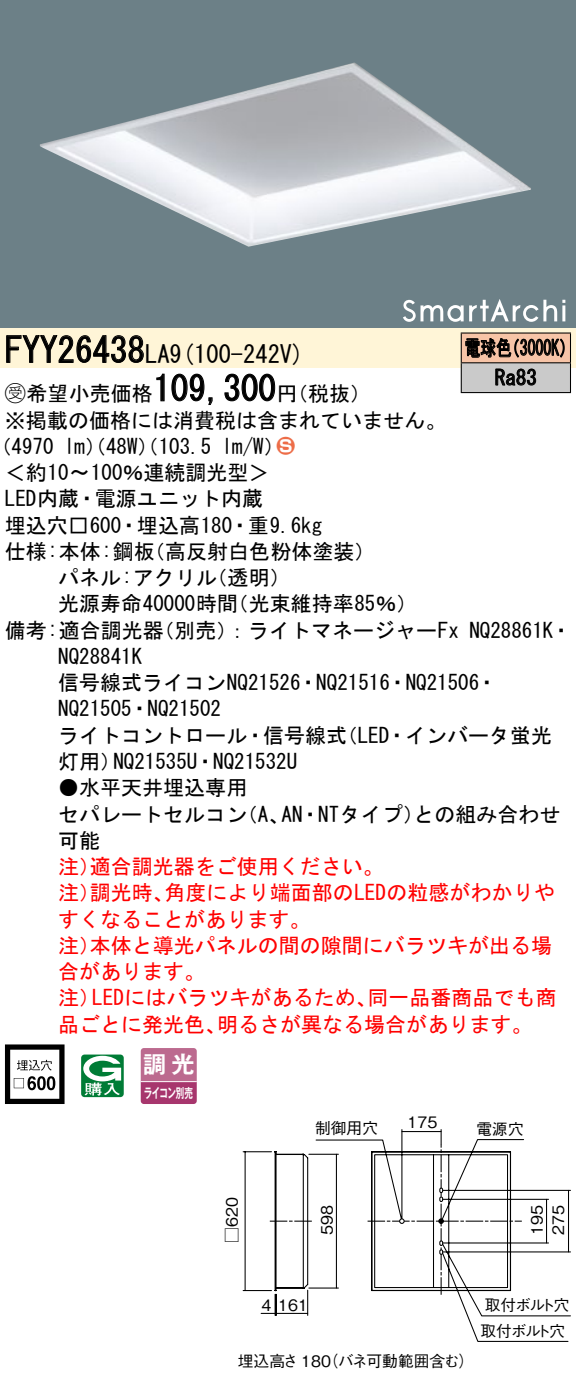
<style>
.page{position:relative;width:576px;height:1380px;background:#fff}
.page>*{position:absolute;margin:0;border:0;box-sizing:border-box;transform-origin:0 0}
.t1{font:35px "MS Gothic";color:#000}
.t2{font:24.5px "MS Gothic";color:#000}
.t3{font:23.1px "Gothic MB101 Pro De Bold 90 pv RKSJ H";color:#fff}
.t4{font:21px/26.2px "MS Gothic";color:#000}
.t5{font:21px/26.2px "MS Gothic";color:#f00}
.t6{font:21px/29.8px "MS Gothic";color:#000;scale:.75 1}
.t7{font:21px "Ford Classification 1";color:#ed6d48}
.t8{font:15.75px/21px "Gothic BBB Pro Medium 90 pv RKSJ H";color:#000}
.t9{font:15.75px/26.2px "Gothic BBB Pro Medium 90 pv RKSJ H";letter-spacing:-.105em;color:#000}
.t10{font:13.3px "Gothic MB101 Pro De Bold 90 pv RKSJ H";letter-spacing:-.05em;color:#fff;scale:.65 1}
.s1{font-family:"Ford Classification 1"}
.s2{color:#fff}
</style>
<div class="page">
<div style="left:0;top:0;width:575px;height:298px;background:#6c8087"></div>
<img style="left:40px;top:63px;width:491px;height:184px">
<div style="left:0;top:298px;width:575px;height:29px;background:#6c8087"></div>
<svg style="left:403px;top:300px;width:60px;height:22px"></svg>
<svg style="left:469px;top:299px;width:96px;height:23px"></svg>
<div style="left:0;top:327px;width:575px;height:40px;background:#fff5d7"></div>
<svg style="left:6px;top:335px;width:138px;height:28px"></svg>
<svg style="left:156px;top:373px;width:9px;height:29px"></svg>
<svg style="left:171px;top:373px;width:42px;height:32px"></svg>
<svg style="left:224px;top:373px;width:51px;height:29px"></svg>
<svg style="left:5px;top:1044px;width:59px;height:60px"></svg>
<svg style="left:37px;top:1076px;width:9px;height:14px"></svg>
<svg style="left:47px;top:1076px;width:8px;height:14px"></svg>
<svg style="left:81px;top:1054px;width:43px;height:43px"></svg>
<svg style="left:140px;top:1048px;width:56px;height:56px;background:#b55883"></svg>
<hr style="left:141px;top:1081px;width:55px;height:1px;background:#fff">
<div style="left:461px;top:333px;width:109px;height:30px;background:#f7c4a7"></div>
<div style="left:461px;top:363px;width:109px;height:29px;background:#cacaca"></div>
<hr style="left:460px;top:332px;width:110px;height:1px;background:#000">
<hr style="left:569px;top:333px;width:2px;height:29px;background:#000">
<hr style="left:460px;top:362px;width:110px;height:1px;background:#000">
<hr style="left:569px;top:363px;width:2px;height:29px;background:#000">
<hr style="left:460px;top:392px;width:110px;height:1px;background:#000">
<svg style="left:460px;top:333px;width:104px;height:59px"></svg>
<svg style="left:242px;top:1129px;width:328px;height:213px"></svg>
<hr style="left:335px;top:1154px;width:2px;height:134px;background:#000">
<hr style="left:261px;top:1312px;width:46px;height:1px;background:#000">
<hr style="left:402px;top:1131px;width:39px;height:1px;background:#000">
<hr style="left:567px;top:1190px;width:2px;height:61px;background:#000">
<hr style="left:545px;top:1199px;width:2px;height:43px;background:#000">
<svg style="left:270px;top:1220px;width:42px;height:1px"></svg>
<svg style="left:367px;top:1144px;width:154px;height:150px"></svg>
<h1 class="t1" style="left:5px;top:332px;width:142px">FYY26438</h1>
<p class="t2" style="left:145px;top:341px;width:161px">LA (9 100-242 (V</p>
<h1 class="t1" style="left:153px;top:371px;width:124px">109,300</h1>
<p class="t4" style="left:5px;top:380px;width:443px"><span class="s1">B</span>希望小売価格<br>※掲載の価格には消費税は含まれていません。</p>
<p class="t7" style="left:277px;top:435px;width:19px">2<span class="s2">3</span></p>
<p class="t4" style="left:276px;top:380px;width:96px">（円税抜(</p>
<p class="t4" style="left:222px;top:433px;width:64px">l m (W/</p>
<p class="t4" style="left:-9px;top:433px;width:65px">（4970</p>
<p class="t4" style="left:5px;top:459px;width:266px">＜約10〜100％連続調光型&lt;</p>
<p class="t4" style="left:5px;top:485px;width:259px">LED内蔵・電源ユニット内蔵</p>
<p class="t4" style="left:5px;top:512px;width:318px">埋込穴□600・埋込高180・重9.6kg</p>
<p class="t4" style="left:144px;top:538px;width:233px">（高反射白色粉体塗装(</p>
<p class="t4" style="left:64px;top:433px;width:149px">lm）（48 ）（W 103.5</p>
<p class="t4" style="left:5px;top:538px;width:151px">仕様:本体:鋼板</p>
<p class="t4" style="left:58px;top:564px;width:160px">パネル:アクリル</p>
<p class="t4" style="left:206px;top:564px;width:86px">（透明(</p>
<p class="t4" style="left:58px;top:590px;width:181px">光源寿命40000時間</p>
<p class="t4" style="left:227px;top:590px;width:191px">（光束維持率85％(</p>
<p class="t6" style="left:494px;top:333px;width:57px;text-indent:-30px">電球色<br>Ra83</p>
<p class="t6" style="left:504px;top:333px;width:96px">（3000 (K</p>
<p class="t4" style="left:153px;top:617px;width:307px">（別売：）ライトマネージャーFx</p>
<p class="t4" style="left:5px;top:617px;width:160px">備考:適合調光器</p>
<p class="t4" style="left:58px;top:643px;width:85px">NQ28841K</p>
<p class="t4" style="left:58px;top:669px;width:441px">信号線式ライコンNQ21526・NQ21516・NQ21506・</p>
<p class="t4" style="left:58px;top:695px;width:164px">NQ21505・NQ21502</p>
<p class="t4" style="left:336px;top:722px;width:217px">（LED・インバータ蛍光</p>
<p class="t4" style="left:469px;top:617px;width:104px">NQ28861 ・K</p>
<p class="t4" style="left:58px;top:722px;width:290px;text-align:center">ライトコントロール・信号線式<br>NQ21535 ・U NQ21532U</p>
<p class="t4" style="left:58px;top:748px;width:64px">灯用）</p>
<p class="t4" style="left:58px;top:774px;width:190px">●水平天井埋込専用</p>
<p class="t4" style="left:281px;top:800px;width:144px">AN・NTタイプ）</p>
<p class="t4" style="left:413px;top:800px;width:148px">との組み合わせ</p>
<p class="t4" style="left:58px;top:800px;width:190px">セパレートセルコン可能</p>
<p class="t5" style="left:90px;top:853px;width:295px">適合調光器をご使用ください。</p>
<p class="t4" style="left:237px;top:800px;width:54px">（、A</p>
<p class="t5" style="left:58px;top:853px;width:43px">注）</p>
<p class="t5" style="left:164px;top:879px;width:391px">角度により端面部のLEDの粒感がわかりや</p>
<p class="t5" style="left:90px;top:879px;width:85px">調光時、</p>
<p class="t5" style="left:58px;top:879px;width:43px">注）</p>
<p class="t5" style="left:58px;top:905px;width:253px">すくなることがあります。</p>
<p class="t5" style="left:90px;top:932px;width:463px">本体と導光パネルの間の隙間にバラツキが出る場</p>
<p class="t5" style="left:58px;top:932px;width:148px">注）<br>合があります。</p>
<p class="t5" style="left:92px;top:984px;width:286px">LEDにはバラツキがあるため、</p>
<p class="t5" style="left:367px;top:984px;width:190px">同一品番商品でも商</p>
<p class="t5" style="left:58px;top:984px;width:43px">注）</p>
<p class="t5" style="left:58px;top:1010px;width:169px">品ごとに発光色、</p>
<p class="t5" style="left:217px;top:1010px;width:317px">明るさが異なる場合があります。</p>
<p class="t3" style="left:143px;top:1045px;width:53px">調光</p>
<p class="t10" style="left:144px;top:1081px;width:77px">ライコン別売</p>
<p class="t8" style="left:315px;top:1115px;width:64px">制御用穴</p>
<p class="t8" style="left:407px;top:1109px;width:31px">175</p>
<p class="t8" style="left:476px;top:1116px;width:49px">電源穴</p>
<p class="t8" style="left:219px;top:1242px;width:47px;rotate:-90deg">□620</p>
<p class="t8" style="left:314px;top:1235px;width:31px;rotate:-90deg">598</p>
<p class="t8" style="left:524px;top:1235px;width:31px;rotate:-90deg">195<br>275</p>
<p class="t8" style="left:261px;top:1292px;width:48px">4 161</p>
<p class="t8" style="left:322px;top:1348px;width:153px">（バネ可動範囲含む(</p>
<p class="t8" style="left:238px;top:1348px;width:95px">埋込高さ 180</p>
<p class="t9" style="left:480px;top:1289px;width:91px">取付ボルト穴取付ボルト穴</p>
</div>
